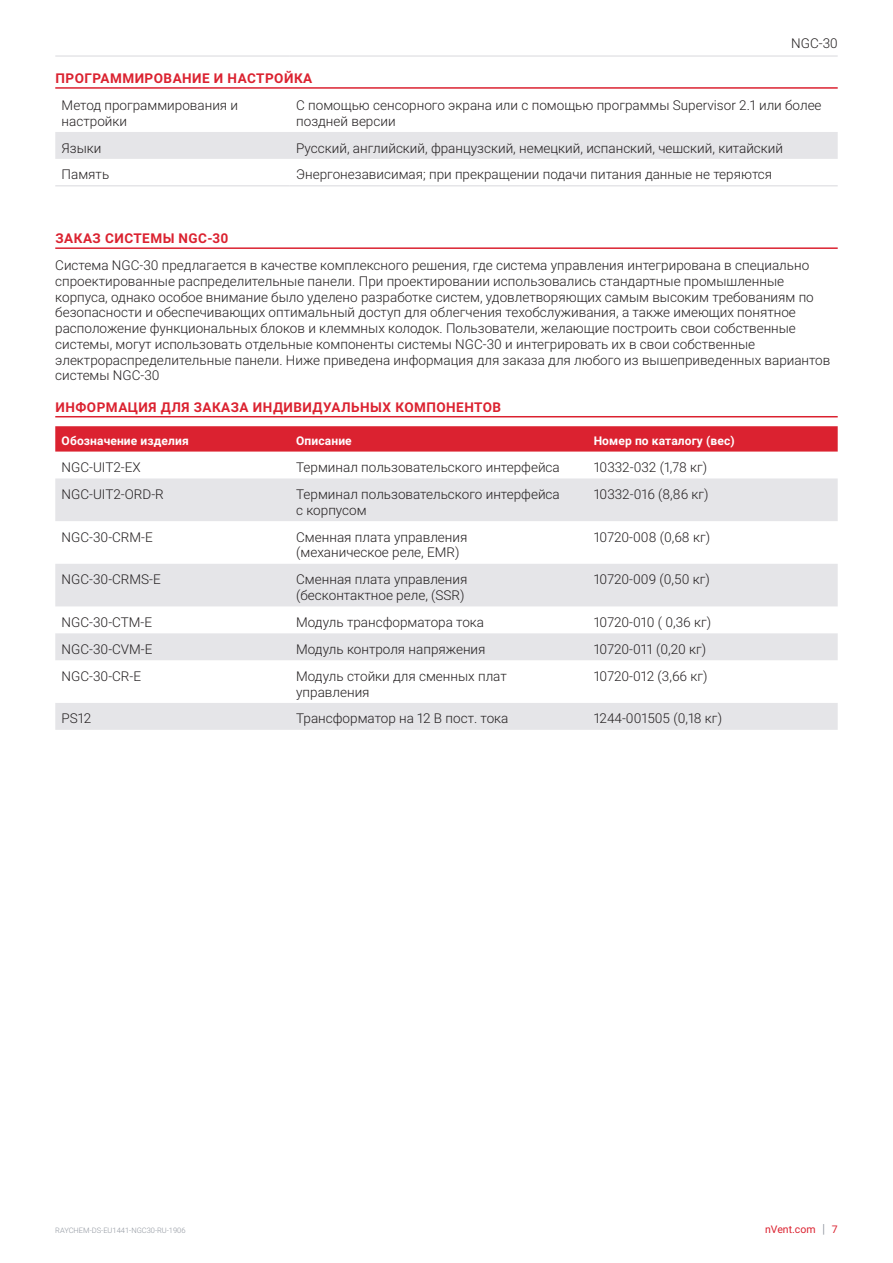
<style>
.page{position:relative;width:893px;height:1263px;background:#fff}
.page>*{position:absolute;margin:0;border:0;box-sizing:border-box;transform-origin:0 0}
.Table_Text_-_nVent_D{font:300 13.5px/15.8px "Roboto";color:#231f20}
.Subhead_-_nVent_Data{font:700 13.5px "Roboto";letter-spacing:.035em;color:#db2230}
.Table_Subhead_-_nVen{font:700 12px "Roboto";letter-spacing:.01em;color:#fff}
.t1{font:10.5px "Roboto";color:#db2230}
.t2{font:300 7.5px "Roboto";color:#8f959e}
.s1{font-size:12.6px;color:#8f959e}
</style>
<div class="page">
<hr style="left:55px;top:416px;width:783px;height:1px;background:#db2230">
<div style="left:55px;top:132px;width:783px;height:27px;background:#e5e5e8"></div>
<hr style="left:55px;top:55px;width:235px;height:2px;background:#e5e5e8">
<hr style="left:290px;top:55px;width:548px;height:2px;background:#e5e5e8">
<hr style="left:55px;top:185px;width:235px;height:2px;background:#e5e5e8">
<hr style="left:290px;top:185px;width:548px;height:2px;background:#e5e5e8">
<hr style="left:55px;top:87px;width:783px;height:2px;background:#db2230">
<hr style="left:55px;top:247px;width:783px;height:2px;background:#db2230">
<svg style="left:55px;top:426px;width:783px;height:26px;background:#db2735"></svg>
<svg style="left:55px;top:478px;width:783px;height:252px;fill:#e5e5e8"></svg>
<p class="Table_Text_-_nVent_D" style="left:791px;top:35px;width:48px">NGC-30</p>
<p class="Subhead_-_nVent_Data" style="left:56px;top:69px;width:258px">ПРОГРАММИРОВАНИЕ И НАСТРОЙКА</p>
<p class="Table_Text_-_nVent_D" style="left:62px;top:97px;width:178px">Метод программирования и настройки</p>
<p class="Table_Text_-_nVent_D" style="left:296px;top:97px;width:527px">С помощью сенсорного экрана или с помощью программы Supervisor 2.1 или более поздней версии</p>
<p class="Table_Text_-_nVent_D" style="left:62px;top:139px;width:41px">Языки</p>
<p class="Table_Text_-_nVent_D" style="left:296px;top:139px;width:488px">Русский, английский, французский, немецкий, испанский, чешский, китайский</p>
<p class="Table_Text_-_nVent_D" style="left:62px;top:166px;width:49px">Память</p>
<p class="Table_Text_-_nVent_D" style="left:296px;top:166px;width:478px">Энергонезависимая; при прекращении подачи питания данные не теряются</p>
<p class="Subhead_-_nVent_Data" style="left:56px;top:229px;width:174px">ЗАКАЗ СИСТЕМЫ NGC-30</p>
<p class="Table_Text_-_nVent_D" style="left:55px;top:257px;width:777px">Система NGC-30 предлагается в качестве комплексного решения, где система управления интегрирована в специально спроектированные распределительные панели. При проектировании использовались стандартные промышленные корпуса, однако особое внимание было уделено разработке систем, удовлетворяющих самым высоким требованиям по безопасности и обеспечивающих оптимальный доступ для облегчения техобслуживания, а также имеющих понятное расположение функциональных блоков и клеммных колодок. Пользователи, желающие построить свои собственные системы, могут использовать отдельные компоненты системы NGC-30 и интегрировать их в свои собственные электрораспределительные панели. Ниже приведена информация для заказа для любого из вышеприведенных вариантов системы NGC-30</p>
<p class="Subhead_-_nVent_Data" style="left:56px;top:397px;width:447px">ИНФОРМАЦИЯ ДЛЯ ЗАКАЗА ИНДИВИДУАЛЬНЫХ КОМПОНЕНТОВ</p>
<p class="Table_Subhead_-_nVen" style="left:62px;top:432px;width:129px">Обозначение изделия</p>
<p class="Table_Subhead_-_nVen" style="left:296px;top:432px;width:57px">Описание</p>
<p class="Table_Subhead_-_nVen" style="left:594px;top:432px;width:143px">Номер по каталогу (вес)</p>
<p class="Table_Text_-_nVent_D" style="left:62px;top:459px;width:81px">NGC-UIT2-EX</p>
<p class="Table_Text_-_nVent_D" style="left:296px;top:459px;width:265px">Терминал пользовательского интерфейса</p>
<p class="Table_Text_-_nVent_D" style="left:594px;top:459px;width:115px">10332-032 (1,78 кг)</p>
<p class="Table_Text_-_nVent_D" style="left:62px;top:486px;width:104px">NGC-UIT2-ORD-R</p>
<p class="Table_Text_-_nVent_D" style="left:296px;top:486px;width:265px">Терминал пользовательского интерфейса с корпусом</p>
<p class="Table_Text_-_nVent_D" style="left:594px;top:486px;width:116px">10332-016 (8,86 кг)</p>
<p class="Table_Text_-_nVent_D" style="left:62px;top:528px;width:93px">NGC-30-CRM-E</p>
<p class="Table_Text_-_nVent_D" style="left:296px;top:528px;width:173px">Сменная плата управления (механическое реле, EMR)</p>
<p class="Table_Text_-_nVent_D" style="left:594px;top:528px;width:118px">10720-008 (0,68 кг)</p>
<p class="Table_Text_-_nVent_D" style="left:62px;top:571px;width:101px">NGC-30-CRMS-E</p>
<p class="Table_Text_-_nVent_D" style="left:296px;top:571px;width:173px">Сменная плата управления (бесконтактное реле, (SSR)</p>
<p class="Table_Text_-_nVent_D" style="left:594px;top:571px;width:118px">10720-009 (0,50 кг)</p>
<p class="Table_Text_-_nVent_D" style="left:62px;top:614px;width:92px">NGC-30-CTM-E</p>
<p class="Table_Text_-_nVent_D" style="left:296px;top:614px;width:189px">Модуль трансформатора тока</p>
<p class="Table_Text_-_nVent_D" style="left:594px;top:614px;width:119px">10720-010 ( 0,36 кг)</p>
<p class="Table_Text_-_nVent_D" style="left:62px;top:641px;width:92px">NGC-30-CVM-E</p>
<p class="Table_Text_-_nVent_D" style="left:296px;top:641px;width:191px">Модуль контроля напряжения</p>
<p class="Table_Text_-_nVent_D" style="left:594px;top:641px;width:114px">10720-011 (0,20 кг)</p>
<p class="Table_Text_-_nVent_D" style="left:62px;top:668px;width:81px">NGC-30-CR-E</p>
<p class="Table_Text_-_nVent_D" style="left:296px;top:668px;width:212px">Модуль стойки для сменных плат управления</p>
<p class="Table_Text_-_nVent_D" style="left:594px;top:668px;width:115px">10720-012 (3,66 кг)</p>
<p class="Table_Text_-_nVent_D" style="left:62px;top:710px;width:31px">PS12</p>
<p class="Table_Text_-_nVent_D" style="left:296px;top:710px;width:214px">Трансформатор на 12 В пост. тока</p>
<p class="Table_Text_-_nVent_D" style="left:594px;top:710px;width:130px">1244-001505 (0,18 кг)</p>
<p class="t2" style="left:55px;top:1225px;width:132px">RAYCHEM-DS-EU1441-NGC30-RU-1906</p>
<p class="t1" style="left:765px;top:1222px;width:74px">nVent.com <span class="s1">|</span> 7</p>
</div>
